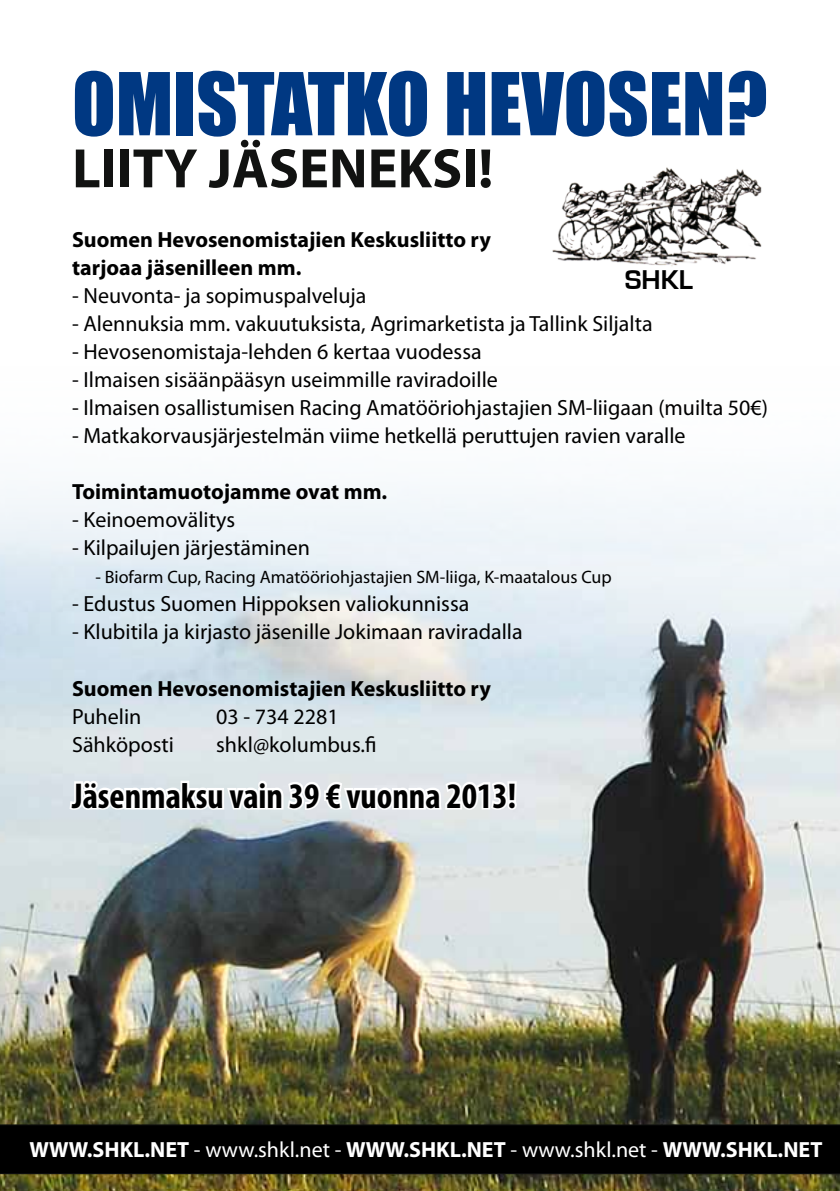
<style>
.page{position:relative;width:840px;height:1191px;background:#fff}
.page>*{position:absolute;margin:0;border:0;box-sizing:border-box;transform-origin:0 0}
.t1{font:80px "Impact";color:#003882}
.t2{font:700 56px "Myriad Pro";color:#111211}
.t3{font:700 condensed 36px "Myriad Pro";color:#000}
.t4{font:700 28px "Eurostile";color:#000}
.t5{font:22px "Myriad Pro";color:#000}
.t6{font:700 22px/28px "Myriad Pro";color:#000}
.t7{font:700 22px "Myriad Pro";color:#fff}
.t8{font:18px "Myriad Pro";color:#000}
.s1{font-weight:400}
</style>
<div class="page">
<img style="left:0;top:487px;width:839px;height:704px">
<svg style="left:67px;top:745px;width:442px;height:125px"></svg>
<div style="left:507px;top:781px;width:9px;height:20px;border:4px solid #fff"></div>
<div style="left:507px;top:800px;width:9px;height:10px;border:4px solid #fff;border-radius:50%"></div>
<div style="left:0;top:1124px;width:839px;height:50px;background:#000"></div>
<img style="left:552px;top:167px;width:210px;height:99px">
<h1 class="t1" style="left:72px;top:42px;width:696px">OMISTATKO HEVOSEN?</h1>
<h2 class="t2" style="left:72px;top:132px;width:422px">LIITY JÄSENEKSI!</h2>
<p class="t6" style="left:72px;top:225px;width:420px">Suomen Hevosenomistajien Keskusliitto ry tarjoaa jäsenilleen mm.</p>
<p class="t5" style="left:72px;top:282px;width:296px">- Neuvonta- ja sopimuspalveluja</p>
<p class="t5" style="left:72px;top:310px;width:581px">- Alennuksia mm. vakuutuksista, Agrimarketista ja Tallink Siljalta</p>
<p class="t5" style="left:72px;top:338px;width:411px">- Hevosenomistaja-lehden 6 kertaa vuodessa</p>
<p class="t5" style="left:72px;top:366px;width:427px">- Ilmaisen sisäänpääsyn useimmille raviradoille</p>
<p class="t5" style="left:72px;top:394px;width:697px">- Ilmaisen osallistumisen Racing Amatööriohjastajien SM-liigaan (muilta 50€)</p>
<p class="t5" style="left:72px;top:422px;width:614px">- Matkakorvausjärjestelmän viime hetkellä peruttujen ravien varalle</p>
<p class="t6" style="left:72px;top:477px;width:316px">Toimintamuotojamme ovat mm.</p>
<p class="t5" style="left:72px;top:506px;width:164px">- Keinoemovälitys</p>
<p class="t5" style="left:72px;top:534px;width:239px">- Kilpailujen järjestäminen</p>
<p class="t8" style="left:95px;top:566px;width:517px">- Biofarm Cup, Racing Amatööriohjastajien SM-liiga, K-maatalous Cup</p>
<p class="t5" style="left:72px;top:590px;width:398px">- Edustus Suomen Hippoksen valiokunnissa</p>
<p class="t5" style="left:72px;top:618px;width:452px">- Klubitila ja kirjasto jäsenille Jokimaan raviradalla</p>
<p class="t6" style="left:72px;top:673px;width:420px">Suomen Hevosenomistajien Keskusliitto ry</p>
<p class="t5" style="left:72px;top:702px;width:71px">Puhelin</p>
<p class="t5" style="left:216px;top:702px;width:124px">03 - 734 2281</p>
<p class="t5" style="left:72px;top:730px;width:103px">Sähköposti</p>
<p class="t5" style="left:216px;top:730px;width:162px">shkl@kolumbus.fi</p>
<h3 class="t3" style="left:72px;top:773px;width:445px">Jäsenmaksu vain 39 € vuonna 2013!</h3>
<p class="t4" style="left:624px;top:264px;width:70px">SHKL</p>
<p class="t7" style="left:29px;top:1135px;width:794px">WWW.SHKL.NET <span class="s1">- www.shkl.net -</span> WWW.SHKL.NET <span class="s1">- www.shkl.net -</span> WWW.SHKL.NET</p>
</div>
